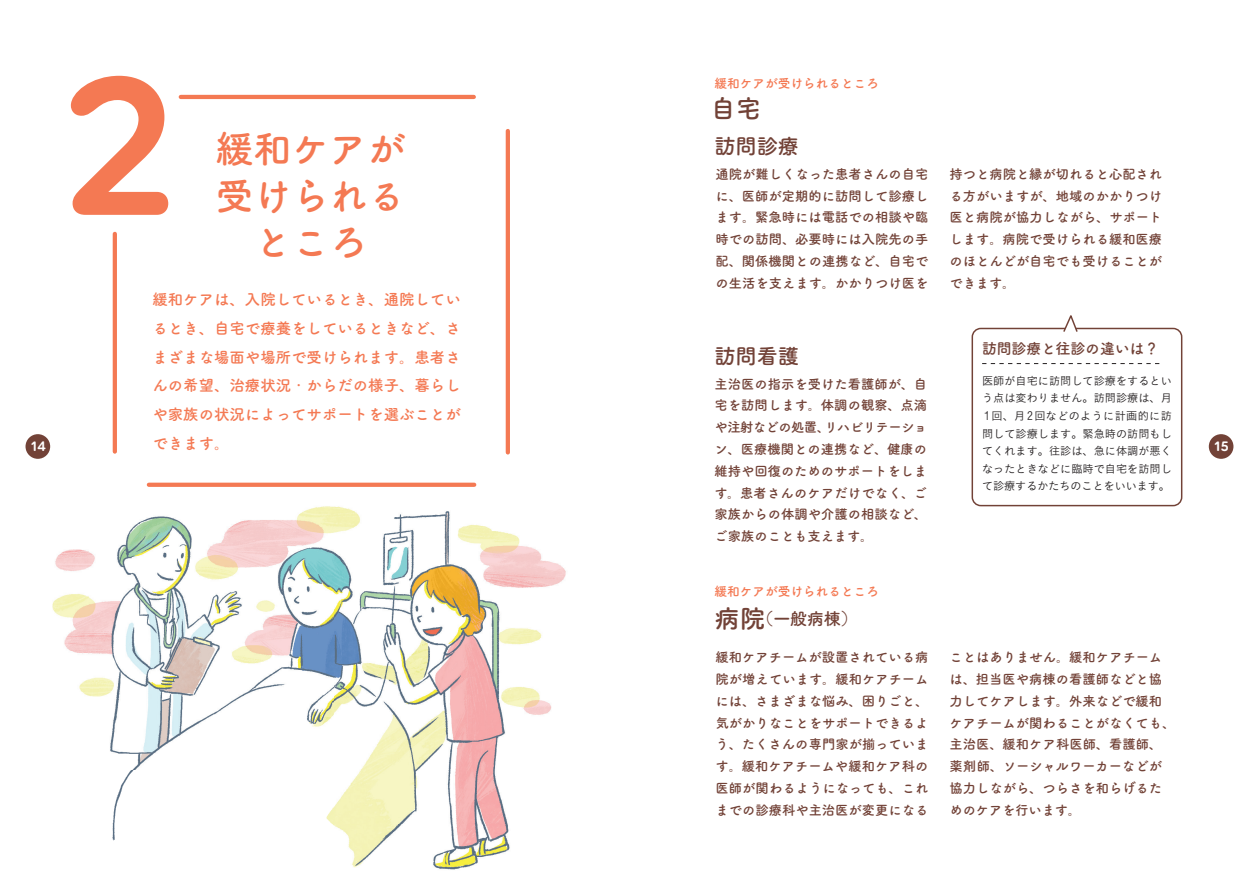
<style>
.page{position:relative;width:1259px;height:893px;background:#fff}
.page>*{position:absolute;margin:0;border:0;box-sizing:border-box;transform-origin:0 0}
.t1{font:600 212.55px "Volte Rounded";color:#f47953}
.t2{font:38.25px/46.8px "Tsuku A Rd Gothic Std B";letter-spacing:-.01em;color:#f47953;text-align:center}
.t3{font:25.5px "Tsuku A Rd Gothic Std B";color:#724237}
.t4{font:21.3px "Tsuku A Rd Gothic Std B";letter-spacing:-.01em;color:#724237}
.t5{font:16.95px "Tsuku A Rd Gothic Std B";color:#724237}
.t6{font:15.45px/28.7px "Tsuku A Rd Gothic Std B";color:#f47953;text-align:justify}
.t7{font:14.85px "Tsuku A Rd Gothic Std B";letter-spacing:-.01em;color:#724237}
.t8{font:600 14.85px "Volte Rounded";color:#fff}
.t9{font:13.35px/21.8px "Tsuku A Rd Gothic Std B";color:#724237;text-align:justify}
.t10{font:12.75px "Tsuku A Rd Gothic Std B";letter-spacing:-.01em;color:#f47953}
.t11{font:11.1px/17.5px "Koburina Go Std N W3";color:#231f20;text-align:justify}
.s1{font-family:"Tsuku A Rd Gothic Std L"}
.s2{font-family:"Helvetica";font-weight:300;font-size:12.6px}
.s3{font-size:11.7px}
.s4{font-size:25.5px}
</style>
<div class="page">
<div style="left:971px;top:328px;width:211px;height:178px;border:1px solid #724237;border-radius:9px"></div>
<svg style="left:1062px;top:315px;width:16px;height:17px"></svg>
<div style="left:26px;top:434px;width:24px;height:25px;background:#724237;border-radius:50%"></div>
<div style="left:1208px;top:434px;width:25px;height:25px;background:#724237;border-radius:50%"></div>
<hr style="left:181px;top:95px;width:293px;height:4px;background:#f47953">
<hr style="left:113px;top:234px;width:4px;height:218px;background:#f47953">
<hr style="left:506px;top:131px;width:4px;height:321px;background:#f47953">
<svg style="left:982px;top:363px;width:177px;height:1px"></svg>
<img style="left:52px;top:506px;width:514px;height:364px">
<svg style="left:149px;top:483px;width:325px;height:4px"></svg>
<h1 class="t1" style="left:66px;top:20px;width:110px">2</h1>
<p class="t10" style="left:714px;top:73px;width:166px">緩和ケアが受けられるところ</p>
<h3 class="t3" style="left:710px;top:89px;width:52px">自宅</h3>
<h2 class="t2" style="left:215px;top:123px;width:191px">緩和ケアが受けられるところ</h2>
<p class="t6" style="left:152px;top:284px;width:310px">緩和ケアは、入院しているとき、通院しているとき、自宅で療養をしているときなど、さまざまな場面や場所で受けられます。患者さんの希望、治療状況<span class="s1">・</span>からだの様子、暮らしや家族の状況によってサポートを選ぶことができます。</p>
<h3 class="t4" style="left:714px;top:129px;width:86px">訪問診療</h3>
<p class="t9" style="left:715px;top:162px;width:214px">通院が難しくなった患者さんの自宅に、医師が定期的に訪問して診療します。緊急時には電話での相談や臨時での訪問、必要時には入院先の手配、関係機関との連携など、自宅での生活を支えます。かかりつけ医を</p>
<p class="t9" style="left:949px;top:162px;width:214px">持つと病院と縁が切れると心配される方がいますが、地域のかかりつけ医と病院が協力しながら、サポートします。病院で受けられる緩和医療のほとんどが自宅でも受けることができます。</p>
<p class="t7" style="left:982px;top:337px;width:178px">訪問診療と往診の違いは？</p>
<h3 class="t4" style="left:714px;top:339px;width:86px">訪問看護</h3>
<p class="t9" style="left:714px;top:372px;width:214px">主治医の指示を受けた看護師が、自宅を訪問します。体調の観察、点滴や注射などの処置、リハビリテーション、医療機関との連携など、健康の維持や回復のためのサポートをします。患者さんのケアだけでなく、ご家族からの体調や介護の相談など、ご家族のことも支えます。</p>
<p class="t11" style="left:982px;top:372px;width:191px">医師が自宅に訪問して診療をするという点は変わりません。訪問診療は、月<span class="s2">1</span>回、月<span class="s3">2</span>回などのように計画的に訪問して診療します。緊急時の訪問もしてくれます。往診は、急に体調が悪くなったときなどに臨時で自宅を訪問して診療するかたちのことをいいます。</p>
<p class="t8" style="left:31px;top:438px;width:16px">14</p>
<p class="t8" style="left:1214px;top:438px;width:16px">15</p>
<p class="t10" style="left:714px;top:581px;width:166px">緩和ケアが受けられるところ</p>
<p class="t5" style="left:714px;top:605px;width:145px"><span class="s4">病院</span>（一般病棟）</p>
<p class="t9" style="left:715px;top:646px;width:214px">緩和ケアチームが設置されている病院が増えています。緩和ケアチームには、さまざまな悩み、困りごと、気がかりなことをサポートできるよう、たくさんの専門家が揃っています。緩和ケアチームや緩和ケア科の医師が関わるようになっても、これまでの診療科や主治医が変更になる</p>
<p class="t9" style="left:949px;top:646px;width:227px;text-align:left">ことはありません。緩和ケアチームは、担当医や病棟の看護師などと協力してケアします。外来などで緩和ケアチームが関わることがなくても、主治医、緩和ケア科医師、看護師、薬剤師、ソーシャルワーカーなどが協力しながら、つらさを和らげるためのケアを行います。</p>
</div>
